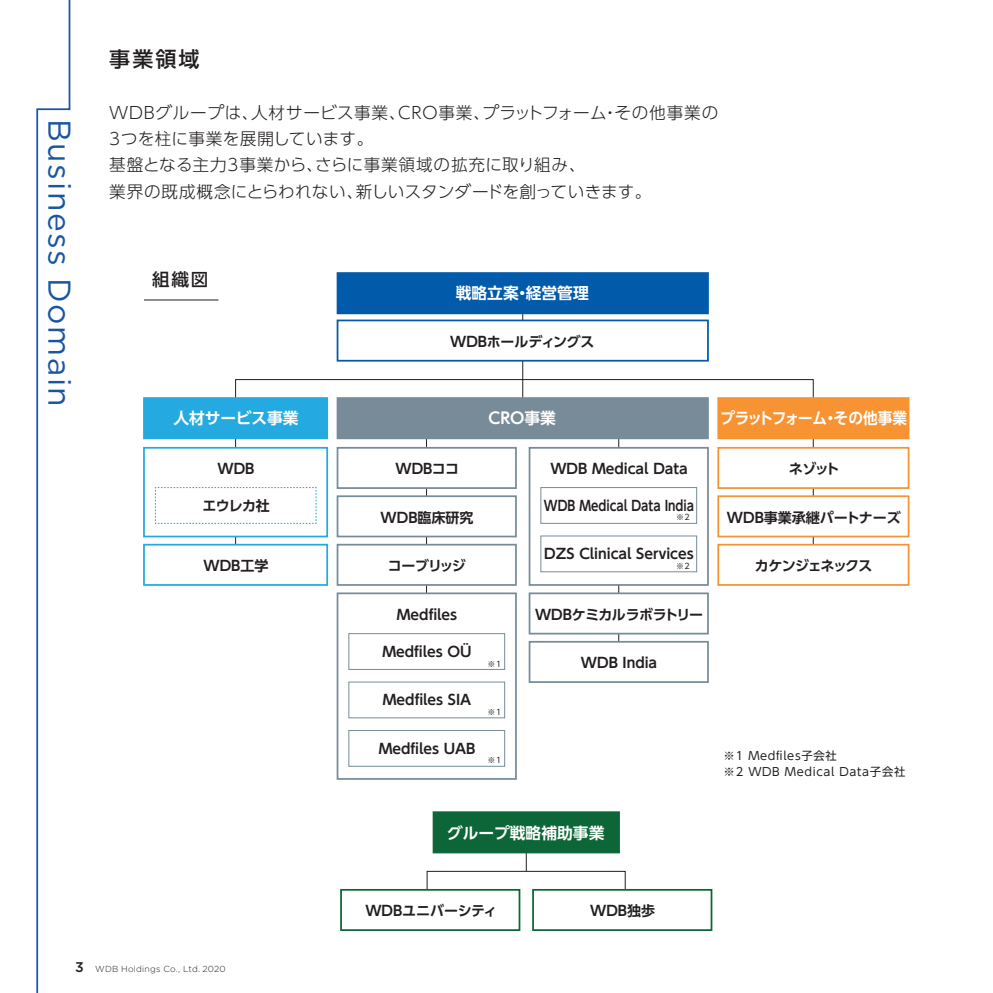
<style>
.page{position:relative;width:993px;height:993px;background:#fff}
.page>*{position:absolute;margin:0;border:0;box-sizing:border-box;transform-origin:0 0}
.t1{font:31.5px "Gotham";letter-spacing:.05em;color:#1855a5}
.t2{font:500 21px "UD Shin Go Pro";color:#231f20}
.t3{font:500 17.5px "UD Shin Go Pro";color:#231f20}
.t4{font:300 16.62px/26.2px "UD Shin Go Pro";letter-spacing:.03em;color:#231f20}
.t5{font:700 15.75px "UD Shin Go Pro De";color:#fff}
.t6{font:700 15.75px "UD Shin Go Pro De";letter-spacing:-.02em;color:#fff;scale:.93 1}
.t7{font:700 14px "UD Shin Go Pro De";color:#231f20}
.t8{font:700 14px "UD Shin Go Pro De";color:#231f20;scale:.85 1}
.t9{font:700 14px "UD Shin Go Pro De";letter-spacing:-.035em;color:#231f20}
.t10{font:700 14px "UD Shin Go Pro De";letter-spacing:-.07em;color:#231f20}
.t11{font:11.38px/15.8px "UD Shin Go Pro";letter-spacing:.06em;color:#231f20}
.t12{font:300 8.75px "Gotham";letter-spacing:.02em;color:#231f20}
.t13{font:7.88px "UD Shin Go Pro";color:#231f20}
.s1{font-weight:500;font-size:14px}
</style>
<div class="page">
<svg style="left:36px;top:0;width:35px;height:992px"></svg>
<svg style="left:426px;top:870px;width:200px;height:43px"></svg>
<hr style="left:525px;top:832px;width:1px;height:38px;background:#231f20">
<div style="left:532px;top:888px;width:180px;height:42px;background:#fff;border:2px solid #0c6638"></div>
<div style="left:340px;top:888px;width:180px;height:42px;background:#fff;border:2px solid #0c6638"></div>
<div style="left:432px;top:811px;width:187px;height:42px;background:#0c6638;border:2px solid #0c6638"></div>
<svg style="left:235px;top:378px;width:578px;height:189px"></svg>
<hr style="left:522px;top:294px;width:1px;height:124px;background:#231f20">
<hr style="left:618px;top:419px;width:1px;height:242px;background:#231f20">
<hr style="left:426px;top:419px;width:1px;height:242px;background:#231f20">
<div style="left:336px;top:592px;width:180px;height:187px;background:#fff;border:2px solid #778c98"></div>
<div style="left:348px;top:633px;width:157px;height:36px;background:#fff;border:1px solid #778c98"></div>
<div style="left:336px;top:272px;width:372px;height:42px;background:#015aaa;border:2px solid #015aaa"></div>
<div style="left:336px;top:397px;width:372px;height:42px;background:#778c98;border:2px solid #778c98"></div>
<div style="left:143px;top:397px;width:185px;height:42px;background:#24aae1;border:2px solid #24aae1"></div>
<div style="left:717px;top:397px;width:192px;height:42px;background:#f79332;border:2px solid #f79332"></div>
<div style="left:528px;top:447px;width:180px;height:138px;background:#fff;border:2px solid #778c98"></div>
<div style="left:336px;top:447px;width:180px;height:42px;background:#fff;border:2px solid #778c98"></div>
<div style="left:143px;top:447px;width:185px;height:90px;background:#fff;border:2px solid #24aae1"></div>
<div style="left:143px;top:543px;width:185px;height:42px;background:#fff;border:2px solid #24aae1"></div>
<div style="left:717px;top:447px;width:192px;height:42px;background:#fff;border:2px solid #f79332"></div>
<div style="left:336px;top:495px;width:180px;height:42px;background:#fff;border:2px solid #778c98"></div>
<div style="left:717px;top:495px;width:192px;height:42px;background:#fff;border:2px solid #f79332"></div>
<div style="left:336px;top:543px;width:180px;height:42px;background:#fff;border:2px solid #778c98"></div>
<div style="left:528px;top:592px;width:180px;height:42px;background:#fff;border:2px solid #778c98"></div>
<div style="left:528px;top:640px;width:180px;height:42px;background:#fff;border:2px solid #778c98"></div>
<div style="left:348px;top:681px;width:157px;height:37px;background:#fff;border:1px solid #778c98"></div>
<div style="left:540px;top:487px;width:156px;height:36px;background:#fff;border:1px solid #778c98"></div>
<svg style="left:154px;top:487px;width:163px;height:37px"></svg>
<div style="left:540px;top:535px;width:156px;height:37px;background:#fff;border:1px solid #778c98"></div>
<div style="left:348px;top:729px;width:157px;height:37px;background:#fff;border:1px solid #778c98"></div>
<div style="left:717px;top:543px;width:192px;height:42px;background:#fff;border:2px solid #f79332"></div>
<div style="left:336px;top:319px;width:372px;height:42px;background:#fff;border:2px solid #015aaa"></div>
<hr style="left:144px;top:299px;width:74px;height:1px;background:#231f20">
<h1 class="t1" style="left:80px;top:119px;width:289px;rotate:90deg">Business Domain</h1>
<h2 class="t2" style="left:109px;top:42px;width:92px">事業領域</h2>
<p class="t4" style="left:109px;top:99px;width:610px">WDBグループは、人材サービス事業、CRO事業、プラットフォーム・その他事業の3つを柱に事業を展開しています。<br>基盤となる主力3事業から、さらに事業領域の拡充に取り組み、<br>業界の既成概念にとらわれない、新しいスタンダードを創っていきます。</p>
<p class="t3" style="left:152px;top:265px;width:57px">組織図</p>
<p class="t5" style="left:455px;top:280px;width:134px">戦略立案・経営管理</p>
<p class="t7" style="left:450px;top:330px;width:146px">WDBホールディングス</p>
<p class="t5" style="left:173px;top:405px;width:127px">人材サービス事業</p>
<p class="t5" style="left:488px;top:405px;width:69px">CRO事業</p>
<p class="t6" style="left:720px;top:405px;width:202px">プラットフォーム・その他事業</p>
<p class="t7" style="left:217px;top:457px;width:38px">WDB</p>
<p class="t7" style="left:395px;top:457px;width:65px">WDBココ</p>
<p class="t7" style="left:550px;top:457px;width:139px">WDB Medical Data</p>
<p class="t7" style="left:788px;top:457px;width:52px">ネゾット</p>
<p class="t7" style="left:380px;top:505px;width:94px">WDB臨床研究</p>
<p class="t7" style="left:726px;top:505px;width:175px">WDB事業承継パートナーズ</p>
<p class="t7" style="left:203px;top:554px;width:66px">WDB工学</p>
<p class="t7" style="left:388px;top:554px;width:79px">コーブリッジ</p>
<p class="t7" style="left:397px;top:602px;width:62px">Medfiles</p>
<p class="t9" style="left:535px;top:602px;width:169px">WDBケミカルラボラトリー</p>
<p class="t7" style="left:580px;top:651px;width:78px">WDB India</p>
<p class="t7" style="left:202px;top:494px;width:69px">エウレカ社</p>
<p class="t8" style="left:544px;top:494px;width:178px">WDB Medical Data India</p>
<p class="t7" style="left:544px;top:542px;width:151px">DZS Clinical Services</p>
<p class="t13" style="left:676px;top:511px;width:15px">※2</p>
<p class="t10" style="left:754px;top:554px;width:119px">カケンジェネックス</p>
<p class="t13" style="left:676px;top:559px;width:15px">※2</p>
<p class="t7" style="left:382px;top:640px;width:91px">Medfiles OÜ</p>
<p class="t7" style="left:383px;top:688px;width:90px">Medfiles SIA</p>
<p class="t13" style="left:487px;top:657px;width:15px">※1</p>
<p class="t7" style="left:378px;top:736px;width:98px">Medfiles UAB</p>
<p class="t13" style="left:487px;top:705px;width:15px">※1</p>
<p class="t13" style="left:487px;top:753px;width:15px">※1</p>
<p class="t5" style="left:447px;top:819px;width:159px">グループ戦略補助事業</p>
<p class="t7" style="left:365px;top:899px;width:133px">WDBユニバーシティ</p>
<p class="t7" style="left:590px;top:899px;width:66px">WDB独歩</p>
<p class="t11" style="left:723px;top:747px;width:183px">※1 Medfiles子会社<br>※2 WDB Medical Data子会社</p>
<p class="t12" style="left:75px;top:963px;width:152px"><span class="s1">3</span> WDB Holdings Co., Ltd. 2020</p>
</div>
